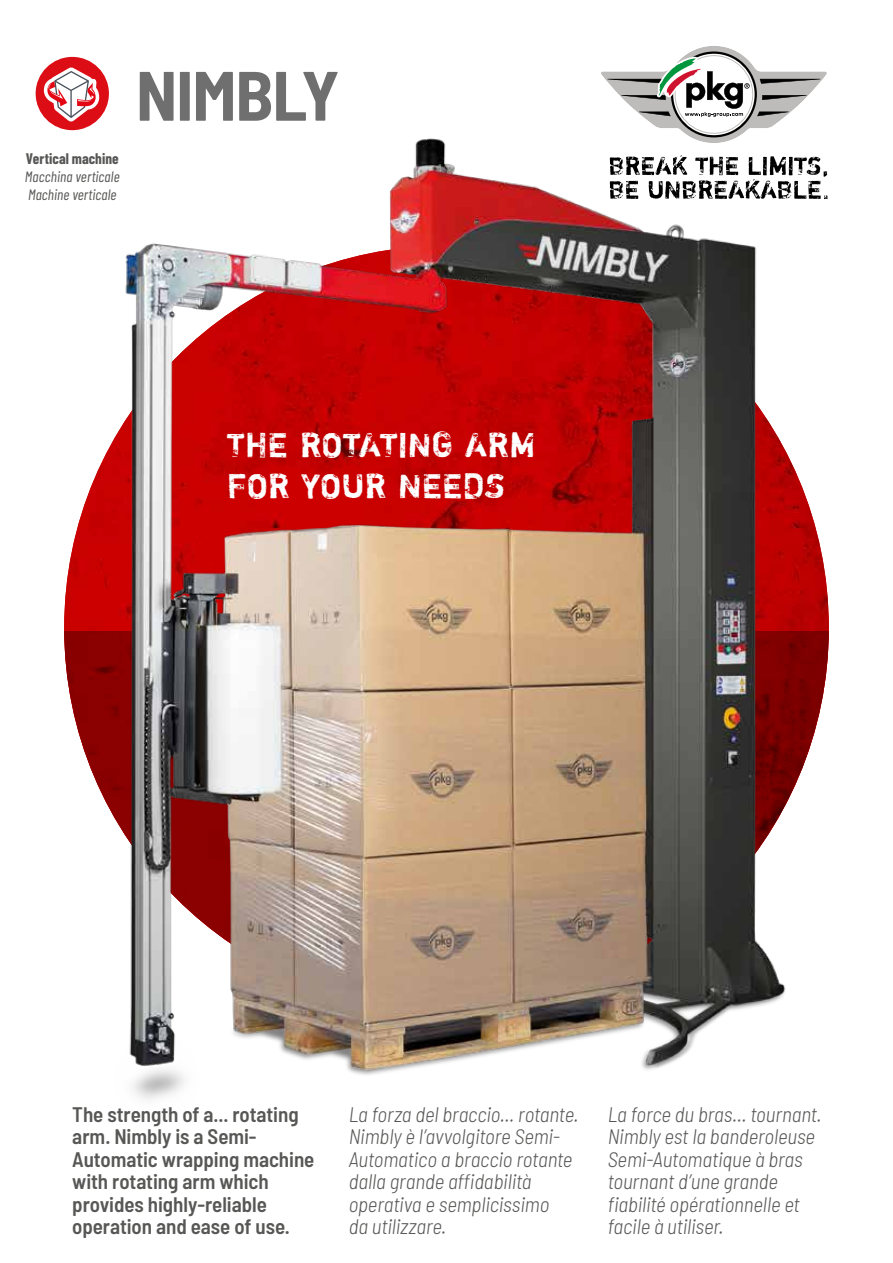
<style>
.page{position:relative;width:893px;height:1263px;background:#fff}
.page>*{position:absolute;margin:0;border:0;box-sizing:border-box;transform-origin:0 0}
.t1{font:700 semi-condensed 69.75px "Barlow";letter-spacing:-.015em;color:#706f6f}
.t2{font:34.5px/41.4px "Shortcut";letter-spacing:.015em;color:#fff}
.t3{font:italic 300 semi-condensed 21px/22.5px "Barlow";letter-spacing:-.005em;color:#575756}
.t4{font:600 semi-condensed 21px/22.5px "Barlow";letter-spacing:-.005em;color:#575756}
.t5{font:italic 15px/18px "Barlow Condensed";letter-spacing:.005em;color:#575756}
.t6{font:700 15px "Barlow Condensed";letter-spacing:.005em;color:#575756}
</style>
<div class="page">
<div style="left:36px;top:57px;width:73px;height:73px;background:#dc0d15;border-radius:50%"></div>
<svg style="left:44px;top:67px;width:55px;height:55px"></svg>
<svg style="left:601px;top:46px;width:226px;height:49px"></svg>
<img style="left:67px;top:95px;width:754px;height:1005px">
<p class="t6" style="left:26px;top:148px;width:94px">Vertical machine</p>
<p class="t5" style="left:25px;top:166px;width:96px">Macchina verticale<br>Machine verticale</p>
<h1 class="t1" style="left:136px;top:45px;width:205px">NIMBLY</h1>
<h2 class="t2" style="left:227px;top:423px;width:309px">THE ROTATING ARM<br>FOR YOUR NEEDS</h2>
<p class="t4" style="left:72px;top:1102px;width:244px">The strength of a... rotating arm. Nimbly is a Semi-<br>Automatic wrapping machine with rotating arm which provides highly-reliable operation and ease of use.</p>
<p class="t3" style="left:349px;top:1101px;width:231px">La forza del braccio… rotante.<br>Nimbly è l’avvolgitore Semi-<br>Automatico a braccio rotante dalla grande affidabilità operativa e semplicissimo<br>da utilizzare.</p>
<p class="t3" style="left:608px;top:1101px;width:215px">La force du bras… tournant.<br>Nimbly est la banderoleuse<br>Semi-Automatique à bras tournant d’une grande fiabilité opérationnelle et facile à utiliser.</p>
</div>
